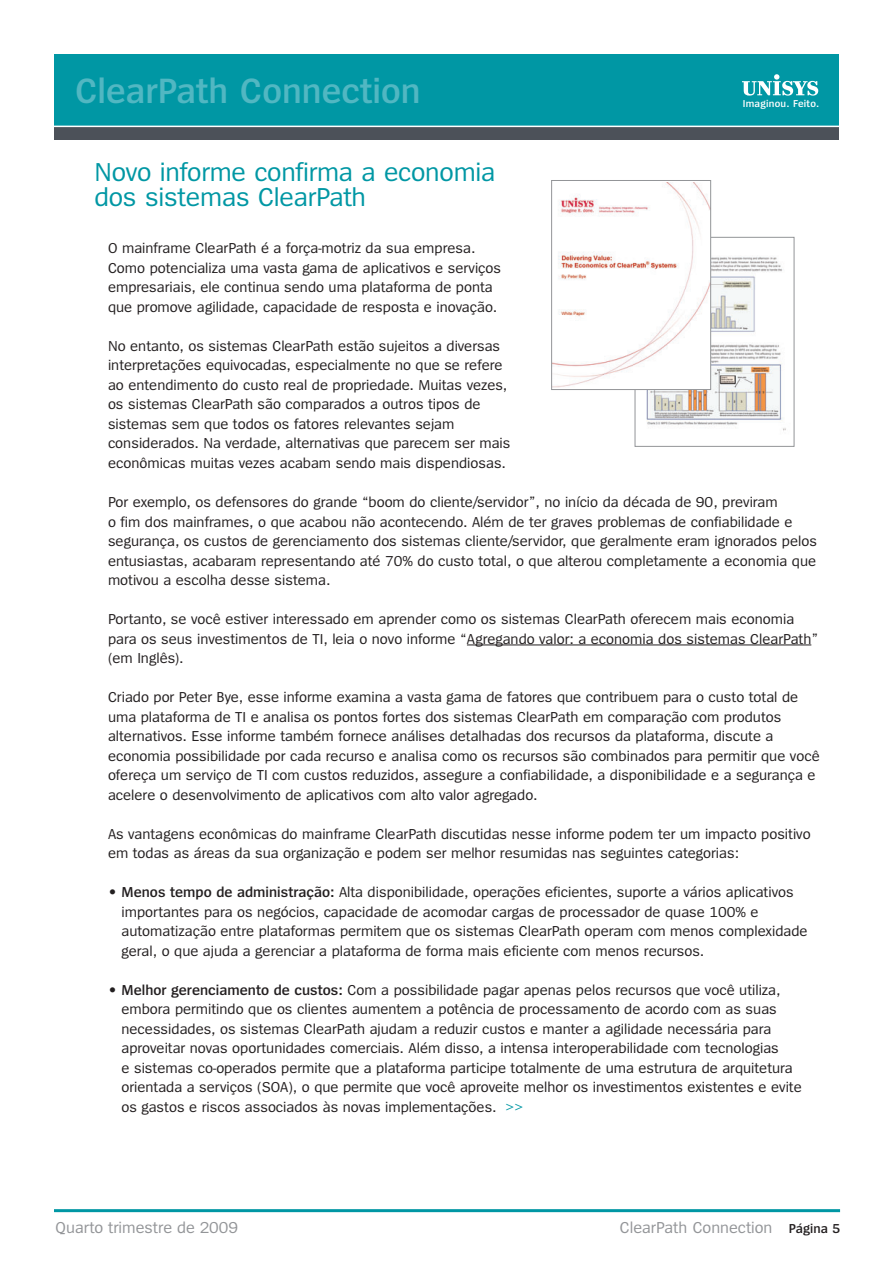
<style>
.page{position:relative;width:893px;height:1263px;background:#fff}
.page>*{position:absolute;margin:0;border:0;box-sizing:border-box;transform-origin:0 0}
.t1{font:600 36.6px "Spiegel";color:#51b7c2}
.t2{font:27px/25.5px "Spiegel";letter-spacing:-.01em;color:#0097a4}
.t3{font:16.5px "Spiegel";color:#939598}
.t4{font:15px/19.5px "Spiegel";color:#231f20}
.t5{font:600 10.35px "Spiegel";letter-spacing:.02em;color:#fff}
.s1{font-weight:600}
.s2{color:#0097a4}
.s3{font-weight:600;font-size:13.5px;color:#231f20}
</style>
<div class="page">
<div style="left:54px;top:112px;width:784px;height:28px;background:#4c5159"></div>
<div style="left:54px;top:54px;width:784px;height:72px;background:#0097a4"></div>
<svg style="left:742px;top:74px;width:76px;height:22px"></svg>
<hr style="left:54px;top:126px;width:787px;height:1px;background:#fff">
<hr style="left:54px;top:1209px;width:786px;height:3px;background:#0097a4">
<hr style="left:467px;top:644px;width:344px;height:1px;background:#231f20">
<img style="left:646px;top:239px;width:140px;height:192px">
<div style="left:635px;top:237px;width:159px;height:210px;border:1px solid #939598"></div>
<img style="left:553px;top:183px;width:156px;height:204px">
<div style="left:551px;top:180px;width:160px;height:210px;border:1px solid #939598"></div>
<h1 class="t1" style="left:75px;top:73px;width:347px">ClearPath Connection</h1>
<h2 class="t2" style="left:94px;top:160px;width:402px">Novo informe confirma a economia dos sistemas ClearPath</h2>
<p class="t5" style="left:743px;top:99px;width:78px">Imaginou. Feito.</p>
<p class="t4" style="left:108px;top:239px;width:395px">O mainframe ClearPath é a força-motriz da sua empresa.<br>Como potencializa uma vasta gama de aplicativos e serviços empresariais, ele continua sendo uma plataforma de ponta que promove agilidade, capacidade de resposta e inovação.</p>
<p class="t4" style="left:108px;top:337px;width:404px">No entanto, os sistemas ClearPath estão sujeitos a diversas interpretações equivocadas, especialmente no que se refere ao entendimento do custo real de propriedade. Muitas vezes, os sistemas ClearPath são comparados a outros tipos de sistemas sem que todos os fatores relevantes sejam considerados. Na verdade, alternativas que parecem ser mais econômicas muitas vezes acabam sendo mais dispendiosas.</p>
<p class="t4" style="left:108px;top:493px;width:710px">Por exemplo, os defensores do grande “boom do cliente/servidor”, no início da década de 90, previram<br>o fim dos mainframes, o que acabou não acontecendo. Além de ter graves problemas de confiabilidade e segurança, os custos de gerenciamento dos sistemas cliente/servidor, que geralmente eram ignorados pelos entusiastas, acabaram representando até 70% do custo total, o que alterou completamente a economia que motivou a escolha desse sistema.</p>
<p class="t4" style="left:108px;top:610px;width:712px">Portanto, se você estiver interessado em aprender como os sistemas ClearPath oferecem mais economia para os seus investimentos de TI, leia o novo informe “Agregando valor: a economia dos sistemas ClearPath” (em Inglês).</p>
<p class="t4" style="left:108px;top:688px;width:713px">Criado por Peter Bye, esse informe examina a vasta gama de fatores que contribuem para o custo total de uma plataforma de TI e analisa os pontos fortes dos sistemas ClearPath em comparação com produtos alternativos. Esse informe também fornece análises detalhadas dos recursos da plataforma, discute a economia possibilidade por cada recurso e analisa como os recursos são combinados para permitir que você ofereça um serviço de TI com custos reduzidos, assegure a confiabilidade, a disponibilidade e a segurança e acelere o desenvolvimento de aplicativos com alto valor agregado.</p>
<p class="t4" style="left:108px;top:824px;width:704px">As vantagens econômicas do mainframe ClearPath discutidas nesse informe podem ter um impacto positivo em todas as áreas da sua organização e podem ser melhor resumidas nas seguintes categorias:</p>
<p class="t4" style="left:121px;top:883px;width:688px;text-indent:-14px">• <span class="s1">Menos tempo de administração:</span> Alta disponibilidade, operações eficientes, suporte a vários aplicativos importantes para os negócios, capacidade de acomodar cargas de processador de quase 100% e automatização entre plataformas permitem que os sistemas ClearPath operam com menos complexidade geral, o que ajuda a gerenciar a plataforma de forma mais eficiente com menos recursos.</p>
<p class="t4" style="left:121px;top:980px;width:682px;text-indent:-14px">• <span class="s1">Melhor gerenciamento de custos:</span> Com a possibilidade pagar apenas pelos recursos que você utiliza, embora permitindo que os clientes aumentem a potência de processamento de acordo com as suas necessidades, os sistemas ClearPath ajudam a reduzir custos e manter a agilidade necessária para aproveitar novas oportunidades comerciais. Além disso, a intensa interoperabilidade com tecnologias<br>e sistemas co-operados permite que a plataforma participe totalmente de uma estrutura de arquitetura orientada a serviços (SOA), o que permite que você aproveite melhor os investimentos existentes e evite os gastos e riscos associados às novas implementações. <span class="s2">&gt;&gt;</span></p>
<p class="t3" style="left:56px;top:1219px;width:184px">Quarto trimestre de 2009</p>
<p class="t3" style="left:620px;top:1219px;width:222px">ClearPath Connection <span class="s3">Página 5</span></p>
</div>
